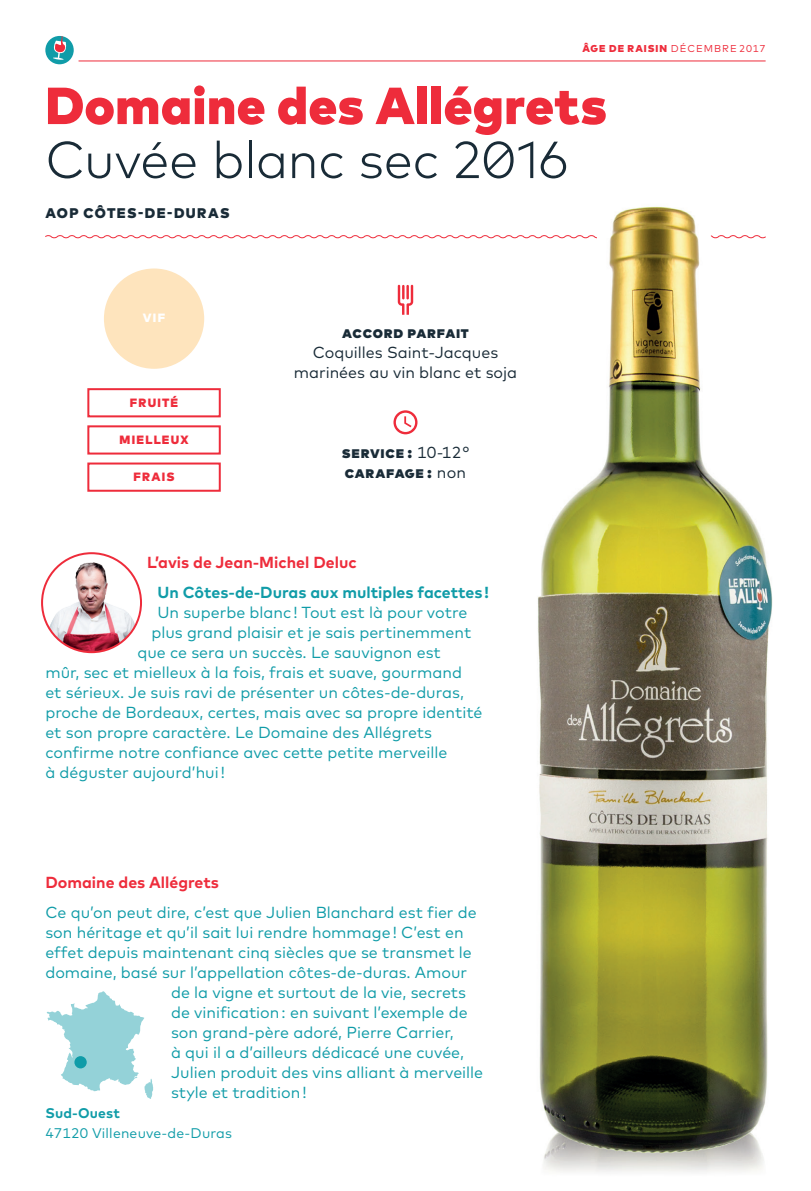
<style>
.page{position:relative;width:811px;height:1191px;background:#fff}
.page>*{position:absolute;margin:0;border:0;box-sizing:border-box;transform-origin:0 0}
.t1{font:900 52px "Mark Pro";letter-spacing:.01em;color:#ee2c3b}
.t2{font:300 52px "Mark Pro";letter-spacing:-.01em;color:#192b37}
.t3{font:16px "Mark Pro";color:#109ca8}
.t4{font:16px/20px "Mark Pro";color:#192b37;text-align:center}
.t5{font:700 16px "Mark Pro";color:#ee2c3b}
.t6{font:900 16px/20px "Mark Pro";letter-spacing:.045em;color:#192b37}
.t7{font:700 16px "Mark Pro";color:#109ca8}
.t8{font:14px "Mark Pro";letter-spacing:.015em;color:#109ca8}
.t9{font:900 14px "Mark Pro";letter-spacing:.095em;color:#192b37}
.t10{font:700 14px "Mark Pro";letter-spacing:.015em;color:#109ca8}
.t11{font:900 12px "Mark Pro";letter-spacing:.1em;color:#ee2c3b}
.t12{font:900 12px "Mark Pro";color:#fff}
.t13{font:10px "Mark Pro";letter-spacing:.095em;color:#ee2c3b}
.s1{font-weight:900}
.s2{font-weight:400}
</style>
<div class="page">
<hr style="left:79px;top:61px;width:686px;height:1px;background:#ee2c3b">
<svg style="left:45px;top:36px;width:29px;height:28px"></svg>
<svg style="left:45px;top:235px;width:468px;height:4px"></svg>
<svg style="left:47px;top:991px;width:106px;height:108px"></svg>
<div style="left:87px;top:388px;width:134px;height:29px;border:2px solid #ee2c3b"></div>
<div style="left:87px;top:425px;width:134px;height:29px;border:2px solid #ee2c3b"></div>
<div style="left:87px;top:462px;width:134px;height:30px;border:2px solid #ee2c3b"></div>
<svg style="left:393px;top:410px;width:24px;height:24px"></svg>
<svg style="left:42px;top:553px;width:99px;height:99px"></svg>
<img style="left:46px;top:562px;width:93px;height:90px">
<div style="left:41px;top:552px;width:101px;height:101px;border:2px solid #ee2c3b;border-radius:50%"></div>
<img style="left:513px;top:206px;width:260px;height:966px">
<svg style="left:398px;top:285px;width:15px;height:30px"></svg>
<div style="left:104px;top:268px;width:100px;height:101px;background:#fee4bd;border-radius:50%"></div>
<div style="left:74px;top:1056px;width:13px;height:12px;background:#109ca8;border-radius:50%"></div>
<p class="t13" style="left:582px;top:41px;width:185px"><span class="s1">ÂGE DE RAISIN</span> DÉCEMBRE 2017</p>
<h1 class="t1" style="left:45px;top:65px;width:563px">Domaine des Allégrets</h1>
<h1 class="t2" style="left:45px;top:121px;width:524px">Cuvée blanc sec 2016</h1>
<p class="t9" style="left:45px;top:202px;width:186px">AOP CÔTES-DE-DURAS</p>
<p class="t12" style="left:143px;top:309px;width:24px">VIF</p>
<p class="t11" style="left:130px;top:393px;width:50px">FRUITÉ</p>
<p class="t11" style="left:119px;top:430px;width:71px">MIELLEUX</p>
<p class="t11" style="left:133px;top:467px;width:43px">FRAIS</p>
<p class="t6" style="left:342px;top:321px;width:128px">accord parfait</p>
<p class="t4" style="left:294px;top:341px;width:225px">Coquilles Saint-Jacques marinées au vin blanc et soja</p>
<p class="t6" style="left:342px;top:441px;width:129px">service : <span class="s2">10-12 ° </span>carafage : <span class="s2">non</span></p>
<p class="t5" style="left:147px;top:550px;width:211px">L’avis de Jean-Michel Deluc</p>
<p class="t7" style="left:157px;top:580px;width:333px">Un Côtes-de-Duras aux multiples facettes !</p>
<p class="t3" style="left:157px;top:600px;width:311px">Un superbe blanc ! Tout est là pour votre</p>
<p class="t3" style="left:151px;top:620px;width:321px">plus grand plaisir et je sais pertinemment</p>
<p class="t3" style="left:137px;top:640px;width:305px">que ce sera un succès. Le sauvignon est</p>
<p class="t3" style="left:45px;top:660px;width:418px">mûr, sec et mielleux à la fois, frais et suave, gourmand</p>
<p class="t3" style="left:45px;top:680px;width:420px">et sérieux. Je suis ravi de présenter un côtes-de-duras,</p>
<p class="t3" style="left:45px;top:700px;width:439px">proche de Bordeaux, certes, mais avec sa propre identité</p>
<p class="t3" style="left:45px;top:720px;width:388px">et son propre caractère. Le Domaine des Allégrets</p>
<p class="t3" style="left:45px;top:740px;width:404px">confirme notre confiance avec cette petite merveille</p>
<p class="t3" style="left:45px;top:760px;width:181px">à déguster aujourd’hui !</p>
<p class="t5" style="left:45px;top:870px;width:175px">Domaine des Allégrets</p>
<p class="t3" style="left:45px;top:900px;width:433px">Ce qu’on peut dire, c’est que Julien Blanchard est fier de</p>
<p class="t3" style="left:45px;top:920px;width:420px">son héritage et qu’il sait lui rendre hommage ! C’est en</p>
<p class="t3" style="left:45px;top:940px;width:428px">effet depuis maintenant cinq siècles que se transmet le</p>
<p class="t3" style="left:45px;top:960px;width:423px">domaine, basé sur l’appellation côtes-de-duras. Amour</p>
<p class="t3" style="left:171px;top:980px;width:296px">de la vigne et surtout de la vie, secrets</p>
<p class="t3" style="left:171px;top:1000px;width:298px">de vinification : en suivant l’exemple de</p>
<p class="t3" style="left:171px;top:1020px;width:284px">son grand-père adoré, Pierre Carrier,</p>
<p class="t3" style="left:171px;top:1040px;width:294px">à qui il a d’ailleurs dédicacé une cuvée,</p>
<p class="t3" style="left:171px;top:1060px;width:314px">Julien produit des vins alliant à merveille</p>
<p class="t3" style="left:171px;top:1080px;width:137px">style et tradition !</p>
<p class="t10" style="left:45px;top:1102px;width:76px">Sud-Ouest</p>
<p class="t8" style="left:45px;top:1123px;width:188px">47120 Villeneuve-de-Duras</p>
</div>
